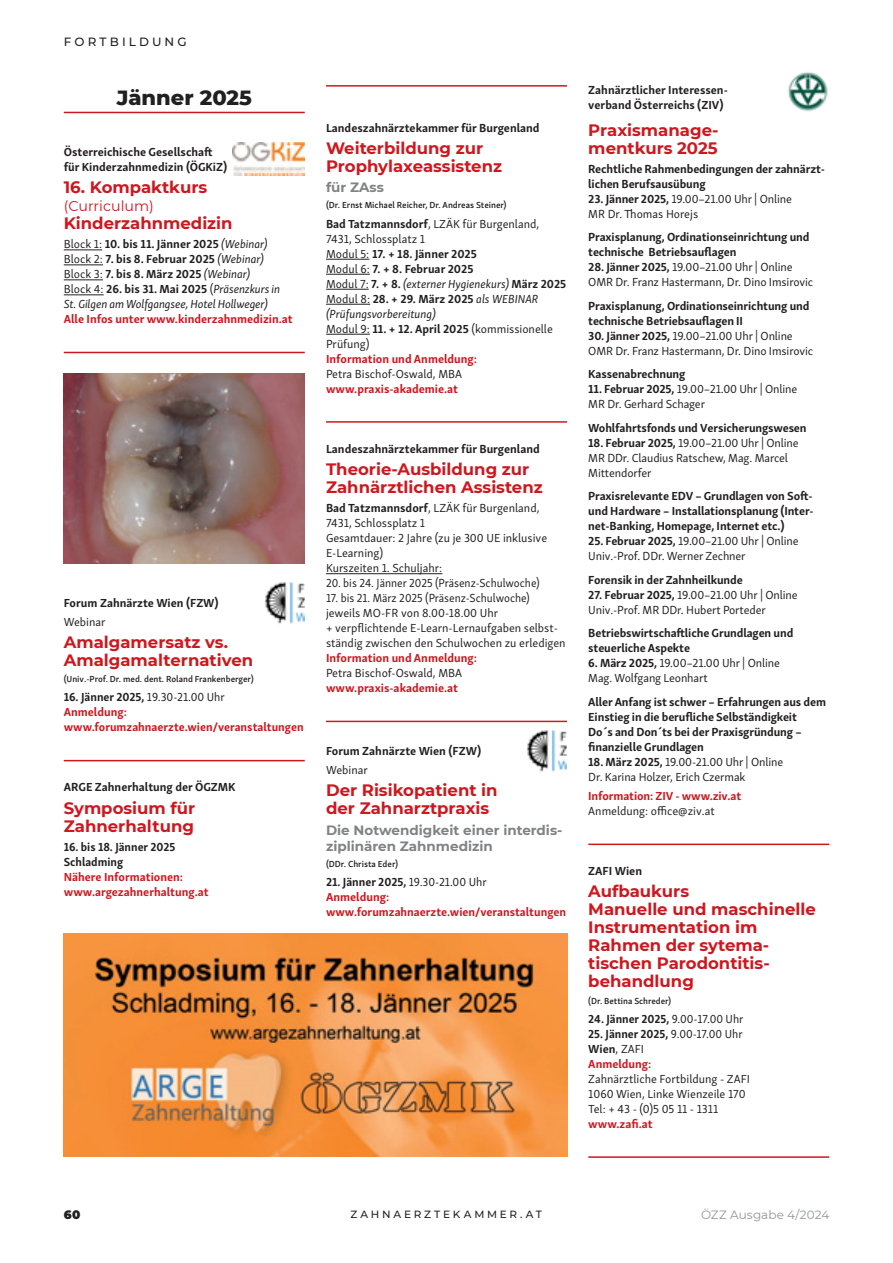
<style>
.page{position:relative;width:893px;height:1263px;background:#fff}
.page>*{position:absolute;margin:0;border:0;box-sizing:border-box;transform-origin:0 0}
.t1{font:800 21px "Montserrat";color:#231f20}
.t2{font:700 16.5px/18px "Montserrat";color:#ce171e}
.t3{font:14.25px "Montserrat";color:#ce171e}
.t4{font:700 13.5px/16.2px "Montserrat";color:#808285}
.t5{font:12px/15px "Skolar Sans Latn";color:#231f20}
.t6{font:700 12px/15px "Skolar Sans Latn";letter-spacing:-.01em;color:#231f20}
.t7{font:700 12px/15px "Skolar Sans Latn";color:#ce171e}
.t8{font:12px/15px "Skolar Sans Latn";color:#231f20;scale:.95 1}
.t9{font:italic 12px/15px "Skolar Sans Latn";letter-spacing:-.01em;color:#231f20}
.t10{font:12px "Montserrat";letter-spacing:.005em;color:#939598}
.t11{font:500 12px "Montserrat";letter-spacing:.26em;color:#231f20}
.t12{font:900 12px "Montserrat";color:#231f20}
.t13{font:500 10.5px "Montserrat";letter-spacing:.27em;color:#231f20}
.t14{font:600 9px "Skolar Sans Latn";color:#231f20}
.s1{font-style:normal}
.s2{font-weight:700;font-style:normal}
.s3{color:#231f20}
.s4{font-weight:400;color:#231f20}
.s5{font-weight:700}
.s6{font-style:italic}
.s7{font-weight:400}
.s8{color:#ce171e}
</style>
<div class="page">
<hr style="left:64px;top:112px;width:241px;height:1px;background:#ce171e">
<hr style="left:64px;top:250px;width:38px;height:1px;background:#231f20">
<hr style="left:64px;top:265px;width:39px;height:1px;background:#231f20">
<hr style="left:64px;top:280px;width:39px;height:1px;background:#231f20">
<hr style="left:64px;top:295px;width:40px;height:1px;background:#231f20">
<hr style="left:64px;top:352px;width:241px;height:1px;background:#ce171e">
<hr style="left:64px;top:760px;width:241px;height:1px;background:#ce171e">
<img style="left:233px;top:142px;width:72px;height:34px">
<img style="left:64px;top:373px;width:241px;height:191px">
<img style="left:265px;top:582px;width:40px;height:42px">
<hr style="left:326px;top:85px;width:241px;height:2px;background:#ce171e">
<hr style="left:326px;top:259px;width:43px;height:1px;background:#231f20">
<hr style="left:326px;top:274px;width:44px;height:1px;background:#231f20">
<hr style="left:326px;top:289px;width:43px;height:1px;background:#231f20">
<hr style="left:326px;top:304px;width:44px;height:1px;background:#231f20">
<hr style="left:326px;top:334px;width:44px;height:1px;background:#231f20">
<hr style="left:326px;top:421px;width:241px;height:2px;background:#ce171e">
<hr style="left:326px;top:573px;width:116px;height:1px;background:#231f20">
<hr style="left:326px;top:721px;width:241px;height:1px;background:#ce171e">
<img style="left:527px;top:730px;width:40px;height:42px">
<hr style="left:588px;top:844px;width:241px;height:1px;background:#ce171e">
<hr style="left:588px;top:1156px;width:241px;height:2px;background:#ce171e">
<img style="left:788px;top:72px;width:40px;height:40px">
<img style="left:64px;top:934px;width:503px;height:223px">
<p class="t11" style="left:64px;top:37px;width:125px">FORTBILDUNG</p>
<h1 class="t1" style="left:117px;top:85px;width:137px">Jänner 2025</h1>
<p class="t6" style="left:64px;top:145px;width:165px">Österreichische Gesellschaft für Kinderzahnmedizin (ÖGKiZ)</p>
<h2 class="t2" style="left:64px;top:178px;width:145px">16. Kompaktkurs</h2>
<p class="t3" style="left:64px;top:197px;width:92px">(Curriculum)</p>
<h2 class="t2" style="left:64px;top:214px;width:170px">Kinderzahnmedizin</h2>
<p class="t9" style="left:64px;top:238px;width:218px"><span class="s1">Block 1:</span> <span class="s2">10. bis 11. Jänner 2025</span> (Webinar)<br><span class="s1">Block 2:</span> <span class="s2">7. bis 8. Februar 2025</span> (Webinar)<br><span class="s1">Block 3:</span> <span class="s2">7. bis 8. März 2025</span> (Webinar)<br><span class="s1">Block 4:</span> <span class="s2">26. bis 31. Mai 2025</span> <span class="s1">(</span>Präsenzkurs in St. Gilgen am Wolfgangsee, Hotel Hollweger)</p>
<p class="t7" style="left:64px;top:313px;width:231px">Alle Infos unter www.kinderzahnmedizin.at</p>
<p class="t6" style="left:64px;top:596px;width:156px">Forum Zahnärzte Wien (FZW)</p>
<p class="t5" style="left:64px;top:615px;width:43px">Webinar</p>
<h2 class="t2" style="left:64px;top:633px;width:191px">Amalgamersatz vs.<br>Amalgamalternativen</h2>
<p class="t14" style="left:64px;top:675px;width:191px">(Univ.-Prof. Dr. med. dent. Roland Frankenberger)</p>
<p class="t7" style="left:64px;top:691px;width:241px"><span class="s3">16. Jänner 2025,</span> <span class="s4">19.30-21.00 Uhr<br></span>Anmeldung: www.forumzahnaerzte.wien/veranstaltungen</p>
<p class="t6" style="left:64px;top:781px;width:173px">ARGE Zahnerhaltung der ÖGZMK</p>
<h2 class="t2" style="left:64px;top:799px;width:133px">Symposium für<br>Zahnerhaltung</h2>
<p class="t6" style="left:64px;top:840px;width:113px">16. bis 18. Jänner 2025<br>Schladming</p>
<p class="t7" style="left:64px;top:870px;width:146px">Nähere Informationen: www.argezahnerhaltung.at</p>
<p class="t6" style="left:326px;top:121px;width:215px">Landeszahnärztekammer für Burgenland</p>
<h2 class="t2" style="left:326px;top:139px;width:177px">Weiterbildung zur<br>Prophylaxeassistenz</h2>
<p class="t4" style="left:326px;top:179px;width:59px">für ZAss</p>
<p class="t14" style="left:326px;top:201px;width:182px">(Dr. Ernst Michael Reicher, Dr. Andreas Steiner)</p>
<p class="t5" style="left:326px;top:217px;width:242px"><span class="s5">Bad Tatzmannsdorf</span>, LZÄK für Burgenland,<br>7431, Schlossplatz 1<br>Modul 5: <span class="s5">17. + 18. Jänner 2025<br></span>Modul 6: <span class="s5">7. + 8. Februar 2025<br></span>Modul 7: <span class="s5">7. + 8.</span> <span class="s6">(externer Hygienekurs)</span> <span class="s5">März 2025<br></span>Modul 8: <span class="s5">28. + 29. März 2025</span> <span class="s6">als WEBINAR (Prüfungsvorbereitung)<br></span>Modul 9: <span class="s5">11. + 12. April 2025</span> (kommissionelle<br>Prüfung)</p>
<p class="t7" style="left:326px;top:352px;width:153px">Information und Anmeldung:</p>
<p class="t5" style="left:326px;top:367px;width:138px">Petra Bischof-Oswald, MBA</p>
<p class="t7" style="left:326px;top:382px;width:133px">www.praxis-akademie.at</p>
<p class="t6" style="left:326px;top:442px;width:215px">Landeszahnärztekammer für Burgenland</p>
<h2 class="t2" style="left:326px;top:460px;width:218px">Theorie-Ausbildung zur<br>Zahnärztlichen Assistenz</h2>
<p class="t5" style="left:326px;top:501px;width:223px"><span class="s5">Bad Tatzmannsdorf</span>, LZÄK für Burgenland,<br>7431, Schlossplatz 1<br>Gesamtdauer: 2 Jahre (zu je 300 UE inklusive<br>E-Learning)<br>Kurszeiten 1. Schuljahr:</p>
<p class="t8" style="left:326px;top:576px;width:226px">20. bis 24. Jänner 2025 (Präsenz-Schulwoche)</p>
<p class="t8" style="left:326px;top:591px;width:254px">17. bis 21. März 2025 (Präsenz-Schulwoche) jeweils MO-FR von 8.00-18.00 Uhr<br>+ verpflichtende E-Learn-Lernaufgaben selbst&shy;ständig zwischen den Schulwochen zu erledigen</p>
<p class="t7" style="left:326px;top:651px;width:153px">Information und Anmeldung:</p>
<p class="t5" style="left:326px;top:666px;width:138px">Petra Bischof-Oswald, MBA</p>
<p class="t7" style="left:326px;top:681px;width:133px">www.praxis-akademie.at</p>
<p class="t6" style="left:326px;top:744px;width:157px">Forum Zahnärzte Wien (FZW)</p>
<p class="t5" style="left:326px;top:763px;width:43px">Webinar</p>
<h2 class="t2" style="left:326px;top:781px;width:173px">Der Risikopatient in der Zahnarztpraxis</h2>
<p class="t4" style="left:326px;top:822px;width:238px">Die Notwendigkeit einer interdis&shy;ziplinären Zahnmedizin</p>
<p class="t14" style="left:326px;top:860px;width:74px">(DDr. Christa Eder)</p>
<p class="t7" style="left:326px;top:876px;width:242px"><span class="s3">21. Jänner 2025,</span> <span class="s4">19.30-21.00 Uhr<br></span>Anmeldung: www.forumzahnaerzte.wien/veranstaltungen</p>
<p class="t6" style="left:588px;top:83px;width:141px">Zahnärztlicher Interessen&shy;verband Österreichs (ZIV)</p>
<h2 class="t2" style="left:588px;top:121px;width:132px">Praxismanage&shy;mentkurs 2025</h2>
<p class="t6" style="left:588px;top:162px;width:238px">Rechtliche Rahmenbedingungen der zahnärzt&shy;lichen Berufsausübung</p>
<p class="t5" style="left:588px;top:192px;width:205px"><span class="s5">23. Jänner 2025,</span> 19.00–21.00 Uhr | Online<br>MR Dr. Thomas Horejs</p>
<p class="t6" style="left:588px;top:231px;width:223px">Praxisplanung, Ordinationseinrichtung und technische Betriebsauflagen</p>
<p class="t5" style="left:588px;top:261px;width:226px"><span class="s5">28. Jänner 2025,</span> 19.00–21.00 Uhr | Online<br>OMR Dr. Franz Hastermann, Dr. Dino Imsirovic</p>
<p class="t6" style="left:588px;top:299px;width:223px">Praxisplanung, Ordinationseinrichtung und technische Betriebsauflagen II</p>
<p class="t5" style="left:588px;top:329px;width:226px"><span class="s5">30. Jänner 2025,</span> 19.00–21.00 Uhr | Online<br>OMR Dr. Franz Hastermann, Dr. Dino Imsirovic</p>
<p class="t6" style="left:588px;top:368px;width:99px">Kassenabrechnung</p>
<p class="t5" style="left:588px;top:383px;width:210px"><span class="s5">11. Februar 2025,</span> 19.00–21.00 Uhr | Online<br>MR Dr. Gerhard Schager</p>
<p class="t6" style="left:588px;top:421px;width:220px">Wohlfahrtsfonds und Versicherungswesen</p>
<p class="t5" style="left:588px;top:436px;width:212px"><span class="s5">18. Februar 2025,</span> 19.00–21.00 Uhr | Online<br>MR DDr. Claudius Ratschew, Mag. Marcel<br>Mittendorfer</p>
<p class="t6" style="left:588px;top:490px;width:227px;text-align:justify">Praxisrelevante EDV – Grundlagen von Soft&shy;und Hardware – Installationsplanung (Inter&shy;net-Banking, Homepage, Internet etc.)</p>
<p class="t5" style="left:588px;top:535px;width:212px"><span class="s5">25. Februar 2025,</span> 19.00–21.00 Uhr | Online<br>Univ.-Prof. DDr. Werner Zechner</p>
<p class="t6" style="left:588px;top:573px;width:156px">Forensik in der Zahnheilkunde</p>
<p class="t5" style="left:588px;top:588px;width:211px"><span class="s5">27. Februar 2025,</span> 19.00–21.00 Uhr | Online<br>Univ.-Prof. MR DDr. Hubert Porteder</p>
<p class="t6" style="left:588px;top:627px;width:207px">Betriebswirtschaftliche Grundlagen und steuerliche Aspekte</p>
<p class="t5" style="left:588px;top:657px;width:193px"><span class="s5">6. März 2025,</span> 19.00–21.00 Uhr | Online<br>Mag. Wolfgang Leonhart</p>
<p class="t6" style="left:588px;top:695px;width:239px">Aller Anfang ist schwer – Erfahrungen aus dem Einstieg in die berufliche Selbständigkeit<br>Do´s and Don´ts bei der Praxisgründung – finanzielle Grundlagen</p>
<p class="t5" style="left:588px;top:755px;width:196px"><span class="s5">18. März 2025,</span> 19.00-21.00 Uhr | Online<br>Dr. Karina Holzer, Erich Czermak</p>
<p class="t7" style="left:588px;top:789px;width:154px">Information: ZIV - www.ziv.at</p>
<p class="t5" style="left:588px;top:804px;width:128px">Anmeldung: office@ziv.at</p>
<p class="t6" style="left:588px;top:864px;width:55px">ZAFI Wien</p>
<h2 class="t2" style="left:588px;top:882px;width:229px">Aufbaukurs<br>Manuelle und maschinelle<br>Instrumentation im<br>Rahmen der sytema&shy;tischen Parodontitis&shy;behandlung</h2>
<p class="t14" style="left:588px;top:997px;width:84px">(Dr. Bettina Schreder)</p>
<p class="t6" style="left:588px;top:1012px;width:157px">24. Jänner 2025, <span class="s7">9.00-17.00 Uhr</span></p>
<p class="t6" style="left:588px;top:1027px;width:156px">25. Jänner 2025, <span class="s7">9.00-17.00 Uhr<br></span>Wien<span class="s7">, ZAFI<br></span><span class="s8">Anmeldung:</span></p>
<p class="t5" style="left:588px;top:1072px;width:163px">Zahnärztliche Fortbildung - ZAFI<br>1060 Wien, Linke Wienzeile 170<br>Tel: + 43 - (0)5 05 11 - 1311</p>
<p class="t7" style="left:588px;top:1117px;width:66px">www.zafi.at</p>
<p class="t12" style="left:64px;top:1208px;width:18px">60</p>
<p class="t13" style="left:350px;top:1210px;width:193px">ZAHNAERZTEKAMMER.AT</p>
<p class="t10" style="left:701px;top:1208px;width:129px">ÖZZ Ausgabe 4/2024</p>
</div>
